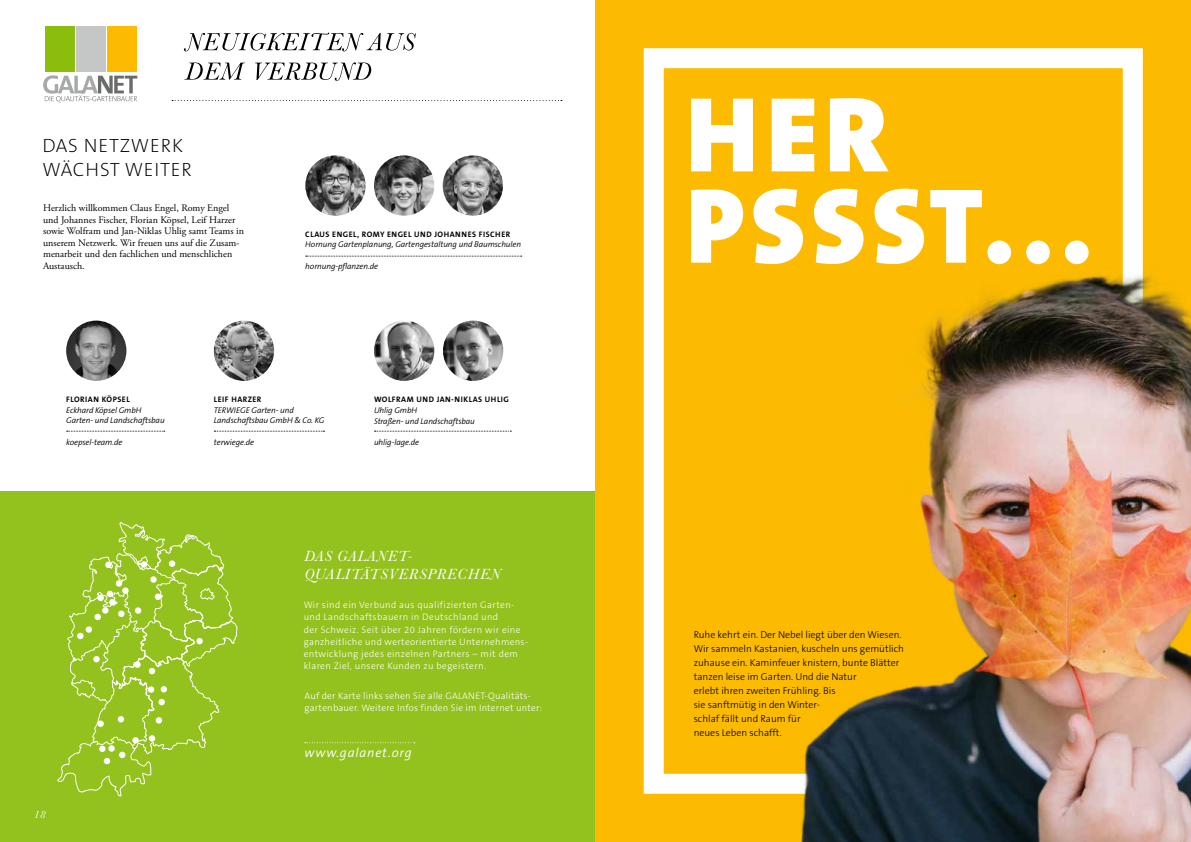
<style>
.page{position:relative;width:1191px;height:842px;background:#fff}
.page>*{position:absolute;margin:0;border:0;box-sizing:border-box;transform-origin:0 0}
.t1{font:900 107.7px/91.3px "The Sans B9";letter-spacing:.06em;color:#fff}
.t2{font:200 19.3px/23.7px "The Sans B2";letter-spacing:.04em;color:#000}
.t3{font:italic 15.3px/17.5px "Baskerville";letter-spacing:.06em;color:#fff}
.t4{font:italic 300 13px "The Sans B4";letter-spacing:.06em;color:#fff}
.t5{font:italic 11px "Baskerville";color:#fff}
.t6{font:300 10px/14px "The Sans B3";color:#000}
.t7{font:10px/11.5px "Adobe Garamond Pro";color:#000}
.t8{font:300 9.5px/12.1px "The Sans B3";letter-spacing:.04em;color:#fff}
.t9{font:300 9.5px/12.1px "The Sans B3";letter-spacing:.02em;color:#fff}
.t10{font:italic 300 8.3px/10.7px "The Sans B4";letter-spacing:-.01em;color:#000}
.t11{font:700 8px "The Sans B7";letter-spacing:.06em;color:#000}
</style>
<div class="page">
<div style="left:0;top:491px;width:595px;height:351px;background:#93c11e"></div>
<svg style="left:172px;top:100px;width:390px;height:1px"></svg>
<div style="left:107px;top:26px;width:29px;height:46px;background:#fcbb00"></div>
<div style="left:76px;top:26px;width:30px;height:46px;background:#c5c7c7"></div>
<div style="left:45px;top:26px;width:30px;height:46px;background:#8bbd0d"></div>
<svg style="left:43px;top:75px;width:94px;height:27px"></svg>
<svg style="left:305px;top:742px;width:110px;height:1px"></svg>
<svg style="left:58px;top:522px;width:179px;height:275px"></svg>
<div style="left:132px;top:737px;width:7px;height:6px;background:#fff;border-radius:50%"></div>
<div style="left:169px;top:560px;width:6px;height:7px;background:#fff;border-radius:50%"></div>
<div style="left:99px;top:745px;width:7px;height:7px;background:#fff;border-radius:50%"></div>
<div style="left:77px;top:633px;width:7px;height:6px;background:#fff;border-radius:50%"></div>
<div style="left:86px;top:626px;width:6px;height:7px;background:#fff;border-radius:50%"></div>
<div style="left:156px;top:717px;width:6px;height:7px;background:#fff;border-radius:50%"></div>
<img style="left:305px;top:155px;width:60px;height:61px;border-radius:30px">
<img style="left:374px;top:155px;width:60px;height:61px;border-radius:30px">
<img style="left:443px;top:155px;width:60px;height:61px;border-radius:30px">
<svg style="left:306px;top:256px;width:216px;height:1px"></svg>
<img style="left:66px;top:321px;width:60px;height:60px;border-radius:30px">
<svg style="left:67px;top:431px;width:98px;height:1px"></svg>
<img style="left:214px;top:321px;width:60px;height:60px;border-radius:30px">
<svg style="left:214px;top:431px;width:110px;height:1px"></svg>
<img style="left:443px;top:321px;width:60px;height:60px;border-radius:30px">
<img style="left:374px;top:321px;width:60px;height:60px;border-radius:30px">
<svg style="left:374px;top:431px;width:137px;height:1px"></svg>
<svg style="left:184px;top:62px;width:187px;height:19px"></svg>
<svg style="left:184px;top:33px;width:232px;height:18px"></svg>
<div style="left:595px;top:0;width:596px;height:842px;background:#fcbb00"></div>
<div style="left:643px;top:48px;width:499px;height:746px;border:20px solid #fff"></div>
<img style="left:643px;top:240px;width:548px;height:602px">
<h2 class="t2" style="left:42px;top:135px;width:151px">DAS NETZWERK<br>WÄCHST WEITER</h2>
<p class="t7" style="left:43px;top:203px;width:202px">Herzlich willkommen Claus Engel, Romy Engel und Johannes Fischer, Florian Köpsel, Leif Harzer sowie Wolfram und Jan-Niklas Uhlig samt Teams in unserem Netzwerk. Wir freuen uns auf die Zusam&shy;menarbeit und den fachlichen und menschlichen Austausch.</p>
<p class="t11" style="left:305px;top:230px;width:206px">CLAUS ENGEL, ROMY ENGEL UND JOHANNES FISCHER</p>
<p class="t10" style="left:305px;top:240px;width:217px">Hornung Gartenplanung, Gartengestaltung und Baumschulen</p>
<p class="t10" style="left:305px;top:261px;width:74px">hornung-pflanzen.de</p>
<p class="t11" style="left:66px;top:395px;width:65px">FLORIAN KÖPSEL</p>
<p class="t10" style="left:66px;top:405px;width:100px">Eckhard Köpsel GmbH<br>Garten- und Landschaftsbau</p>
<p class="t10" style="left:66px;top:437px;width:58px">koepsel-team.de</p>
<p class="t5" style="left:34px;top:807px;width:13px">18</p>
<p class="t11" style="left:214px;top:395px;width:49px">LEIF HARZER</p>
<p class="t10" style="left:214px;top:405px;width:112px">TERWIEGE Garten- und<br>Landschaftsbau GmbH &amp; Co. KG</p>
<p class="t10" style="left:214px;top:437px;width:42px">terwiege.de</p>
<p class="t11" style="left:374px;top:395px;width:136px">WOLFRAM UND JAN-NIKLAS UHLIG</p>
<p class="t10" style="left:374px;top:405px;width:102px">Uhlig GmbH<br>Straßen- und Landschaftsbau</p>
<p class="t10" style="left:374px;top:437px;width:47px">uhlig-lage.de</p>
<h3 class="t3" style="left:304px;top:547px;width:197px">DAS GALANET-<br>QUALITÄTSVERSPRECHEN</h3>
<p class="t8" style="left:304px;top:599px;width:226px">Wir sind ein Verbund aus qualifizierten Garten&shy;und Landschaftsbauern in Deutschland und<br>der Schweiz. Seit über 20 Jahren fördern wir eine ganzheitliche und werteorientierte Unternehmens&shy;entwicklung jedes einzelnen Partners – mit dem klaren Ziel, unsere Kunden zu begeistern.</p>
<p class="t9" style="left:304px;top:690px;width:239px">Auf der Karte links sehen Sie alle GALANET-Qualitäts&shy;gartenbauer. Weitere Infos finden Sie im Internet unter:</p>
<h3 class="t4" style="left:304px;top:746px;width:109px">www.galanet.org</h3>
<h1 class="t1" style="left:686px;top:93px;width:408px">HER<br>PSSST...</h1>
<p class="t6" style="left:693px;top:628px;width:212px">Ruhe kehrt ein. Der Nebel liegt über den Wiesen.<br>Wir sammeln Kastanien, kuscheln uns gemütlich zuhause ein. Kaminfeuer knistern, bunte Blätter tanzen leise im Garten. Und die Natur<br>erlebt ihren zweiten Frühling. Bis<br>sie sanftmütig in den Winter-<br>schlaf fällt und Raum für<br>neues Leben schafft.</p>
</div>
